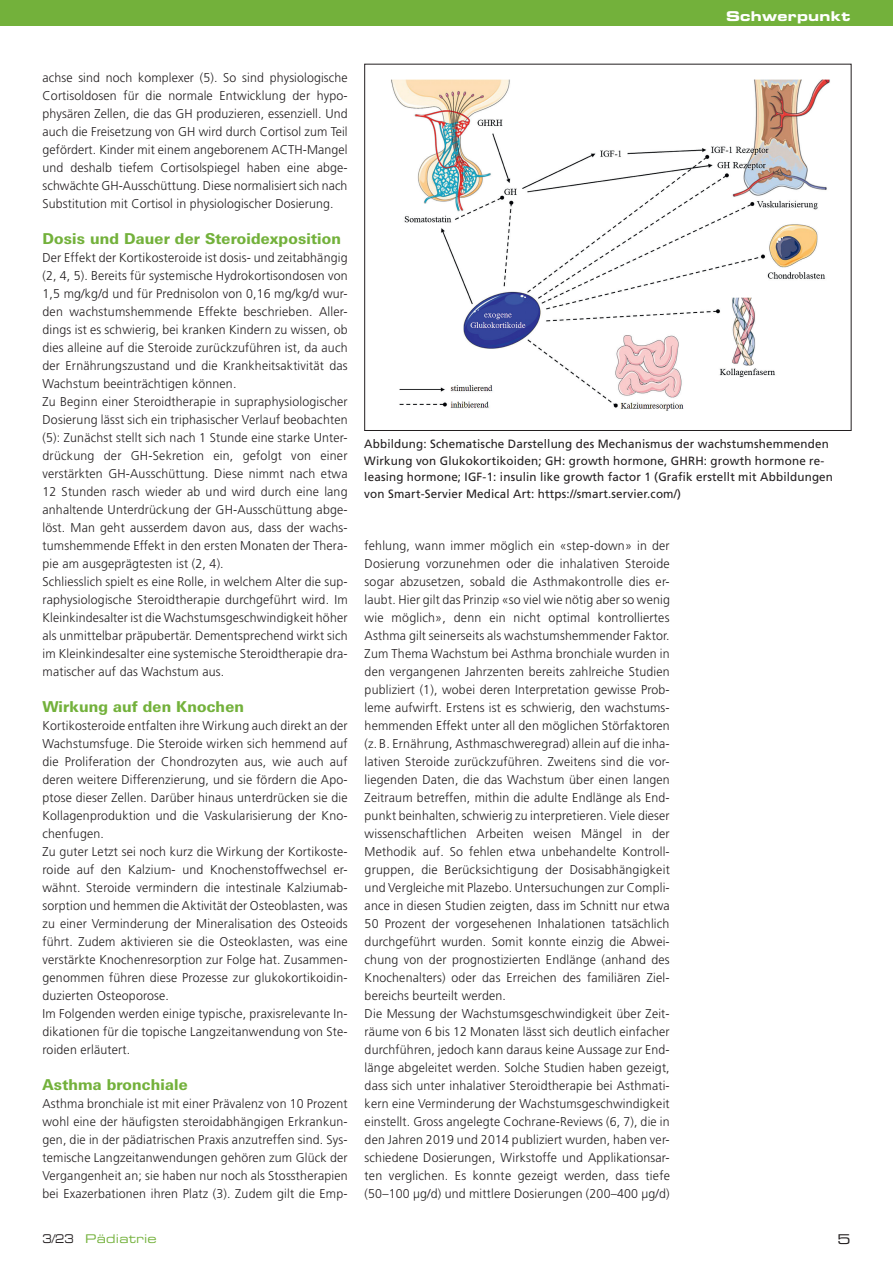
<style>
.page{position:relative;width:893px;height:1263px;background:#fff}
.page>*{position:absolute;margin:0;border:0;box-sizing:border-box;transform-origin:0 0}
.t1{font:800 15px "Linotype Univers Basic";letter-spacing:.015em;color:#73b13b}
.t2{font:13.5px "Eurostile Bold Extended Two";letter-spacing:.02em;color:#fff}
.t3{font:13.5px "Eurostile Extended Two";color:#231f20}
.t4{font:300 12.75px/18px "Frutiger";letter-spacing:.015em;color:#231f20}
.t5{font:12px/16.5px "Frutiger";letter-spacing:.015em;color:#231f20}
.t6{font:12px "Eurostile Extended Two";letter-spacing:.02em;color:#73b13b}
.s1{color:#231f20}
</style>
<div class="page">
<div style="left:0;top:0;width:893px;height:26px;background:#73b13b"></div>
<img style="left:391px;top:79px;width:439px;height:332px">
<p class="t2" style="left:726px;top:7px;width:126px">Schwerpunkt</p>
<p class="t4" style="left:43px;top:68px;width:307px;text-align:justify">achse sind noch komplexer (5). So sind physiologische Cortisoldosen für die normale Entwicklung der hypo&shy;physären Zellen, die das GH produzieren, essenziell. Und auch die Freisetzung von GH wird durch Cortisol zum Teil gefördert. Kinder mit einem angeborenem ACTH-Mangel und deshalb tiefem Cortisolspiegel haben eine abge&shy;schwächte GH-Ausschüttung. Diese normalisiert sich nach Substitution mit Cortisol in physiologischer Dosierung.</p>
<p class="t1" style="left:43px;top:229px;width:300px">Dosis und Dauer der Steroidexposition</p>
<p class="t4" style="left:43px;top:248px;width:307px">Der Effekt der Kortikosteroide ist dosis- und zeitabhängig (2, 4, 5). Bereits für systemische Hydrokortisondosen von 1,5 mg/kg/d und für Prednisolon von 0,16 mg/kg/d wur&shy;den wachstumshemmende Effekte beschrieben. Aller&shy;dings ist es schwierig, bei kranken Kindern zu wissen, ob dies alleine auf die Steroide zurückzuführen ist, da auch der Ernährungszustand und die Krankheitsaktivität das Wachstum beeinträchtigen können.<br>Zu Beginn einer Steroidtherapie in supraphysiologischer Dosierung lässt sich ein triphasischer Verlauf beobachten (5): Zunächst stellt sich nach 1 Stunde eine starke Unter&shy;drückung der GH-Sekretion ein, gefolgt von einer verstärkten GH-Ausschüttung. Diese nimmt nach etwa 12 Stunden rasch wieder ab und wird durch eine lang anhaltende Unterdrückung der GH-Ausschüttung abge&shy;löst. Man geht ausserdem davon aus, dass der wachs&shy;tumshemmende Effekt in den ersten Monaten der Thera&shy;pie am ausgeprägtesten ist (2, 4).<br>Schliesslich spielt es eine Rolle, in welchem Alter die sup&shy;raphysiologische Steroidtherapie durchgeführt wird. Im Kleinkindesalter ist die Wachstumsgeschwindigkeit höher als unmittelbar präpubertär. Dementsprechend wirkt sich im Kleinkindesalter eine systemische Steroidtherapie dra&shy;matischer auf das Wachstum aus.</p>
<p class="t1" style="left:43px;top:697px;width:203px">Wirkung auf den Knochen</p>
<p class="t4" style="left:43px;top:716px;width:307px">Kortikosteroide entfalten ihre Wirkung auch direkt an der Wachstumsfuge. Die Steroide wirken sich hemmend auf die Proliferation der Chondrozyten aus, wie auch auf deren weitere Differenzierung, und sie fördern die Apo&shy;ptose dieser Zellen. Darüber hinaus unterdrücken sie die Kollagenproduktion und die Vaskularisierung der Kno&shy;chenfugen.<br>Zu guter Letzt sei noch kurz die Wirkung der Kortikoste&shy;roide auf den Kalzium- und Knochenstoffwechsel er&shy;wähnt. Steroide vermindern die intestinale Kalziumab&shy;sorption und hemmen die Aktivität der Osteoblasten, was zu einer Verminderung der Mineralisation des Osteoids führt. Zudem aktivieren sie die Osteoklasten, was eine verstärkte Knochenresorption zur Folge hat. Zusammen&shy;genommen führen diese Prozesse zur glukokortikoidin&shy;duzierten Osteoporose.<br>Im Folgenden werden einige typische, praxisrelevante In&shy;dikationen für die topische Langzeitanwendung von Ste&shy;roiden erläutert.</p>
<p class="t1" style="left:43px;top:1075px;width:147px">Asthma bronchiale</p>
<p class="t4" style="left:43px;top:1094px;width:307px;text-align:justify">Asthma bronchiale ist mit einer Prävalenz von 10 Prozent wohl eine der häufigsten steroidabhängigen Erkrankun&shy;gen, die in der pädiatrischen Praxis anzutreffen sind. Sys&shy;temische Langzeitanwendungen gehören zum Glück der Vergangenheit an; sie haben nur noch als Stosstherapien bei Exazerbationen ihren Platz (3). Zudem gilt die Emp-</p>
<p class="t5" style="left:364px;top:435px;width:470px">Abbildung: Schematische Darstellung des Mechanismus der wachstumshemmenden Wirkung von Glukokortikoiden; GH: growth hormone, GHRH: growth hormone re&shy;leasing hormone; IGF-1: insulin like growth factor 1 (Grafik erstellt mit Abbildungen von Smart-Servier Medical Art: https://smart.servier.com/)</p>
<p class="t4" style="left:365px;top:536px;width:307px">fehlung, wann immer möglich ein «step-down» in der Dosierung vorzunehmen oder die inhalativen Steroide sogar abzusetzen, sobald die Asthmakontrolle dies er&shy;laubt. Hier gilt das Prinzip «so viel wie nötig aber so wenig wie möglich», denn ein nicht optimal kontrolliertes Asthma gilt seinerseits als wachstumshemmender Faktor.<br>Zum Thema Wachstum bei Asthma bronchiale wurden in den vergangenen Jahrzenten bereits zahlreiche Studien publiziert (1), wobei deren Interpretation gewisse Prob&shy;leme aufwirft. Erstens ist es schwierig, den wachstums&shy;hemmenden Effekt unter all den möglichen Störfaktoren (z. B. Ernährung, Asthmaschweregrad) allein auf die inha&shy;lativen Steroide zurückzuführen. Zweitens sind die vor&shy;liegenden Daten, die das Wachstum über einen langen Zeitraum betreffen, mithin die adulte Endlänge als End&shy;punkt beinhalten, schwierig zu interpretieren. Viele dieser wissenschaftlichen Arbeiten weisen Mängel in der Methodik auf. So fehlen etwa unbehandelte Kontroll&shy;gruppen, die Berücksichtigung der Dosisabhängigkeit und Vergleiche mit Plazebo. Untersuchungen zur Compli&shy;ance in diesen Studien zeigten, dass im Schnitt nur etwa 50 Prozent der vorgesehenen Inhalationen tatsächlich durchgeführt wurden. Somit konnte einzig die Abwei&shy;chung von der prognostizierten Endlänge (anhand des Knochenalters) oder das Erreichen des familiären Ziel&shy;bereichs beurteilt werden.<br>Die Messung der Wachstumsgeschwindigkeit über Zeit&shy;räume von 6 bis 12 Monaten lässt sich deutlich einfacher durchführen, jedoch kann daraus keine Aussage zur End&shy;länge abgeleitet werden. Solche Studien haben gezeigt, dass sich unter inhalativer Steroidtherapie bei Asthmati&shy;kern eine Verminderung der Wachstumsgeschwindigkeit einstellt. Gross angelegte Cochrane-Reviews (6, 7), die in den Jahren 2019 und 2014 publiziert wurden, haben ver&shy;schiedene Dosierungen, Wirkstoffe und Applikationsar&shy;ten verglichen. Es konnte gezeigt werden, dass tiefe (50–100 µg/d) und mittlere Dosierungen (200–400 µg/d)</p>
<p class="t6" style="left:43px;top:1230px;width:116px"><span class="s1">3/23</span> Pädiatrie</p>
<p class="t3" style="left:837px;top:1230px;width:15px">5</p>
</div>
